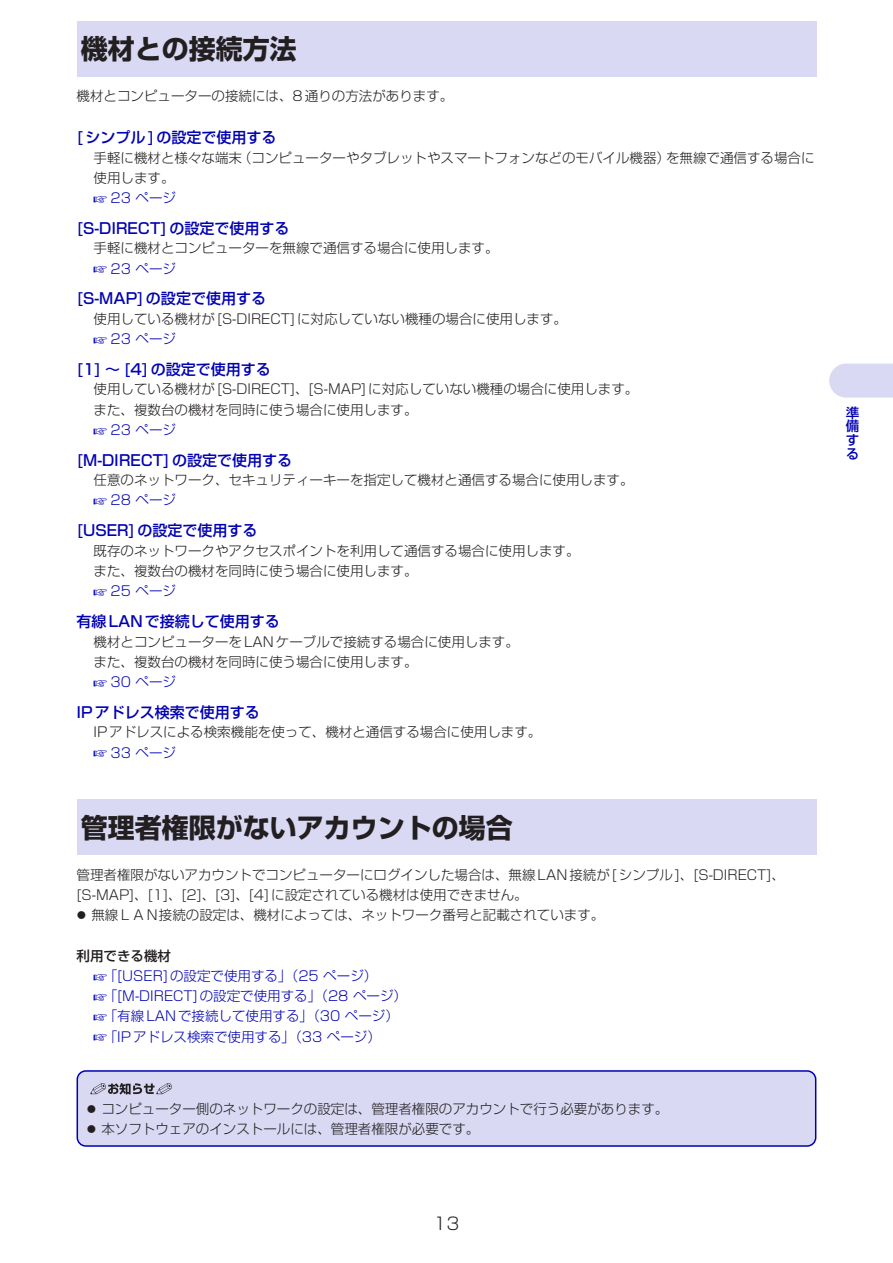
<style>
.page{position:relative;width:893px;height:1263px;background:#fff}
.page>*{position:absolute;margin:0;border:0;box-sizing:border-box;transform-origin:0 0}
.t1{font:700 27px "Shin Go Pro";color:#231f20}
.t2{font:300 16.95px "Shin Go Pro";color:#231f20}
.t3{font:500 15px "Shin Go Pro";color:#0000b4}
.t4{font:300 13.5px/20.2px "Shin Go Pro";color:#231f20}
.t5{font:300 13.5px/20.2px "Shin Go Pro";color:#0000b4}
.t6{font:500 13.5px "Shin Go Pro";color:#231f20}
.t7{font:500 13.5px/13.5px "Shin Go Pro";color:#0000b4;text-align:justify}
</style>
<div class="page">
<svg style="left:829px;top:364px;width:64px;height:34px;background:#dbdbf4"></svg>
<div style="left:77px;top:21px;width:739px;height:56px;background:#d9d9f4"></div>
<div style="left:77px;top:800px;width:739px;height:55px;background:#d9d9f4"></div>
<div style="left:77px;top:1071px;width:739px;height:75px;background:#d9d9f4;border-radius:9px"></div>
<svg style="left:90px;top:1083px;width:82px;height:11px"></svg>
<div style="left:77px;top:1070px;width:739px;height:77px;border:2px solid #0000b4;border-radius:9px"></div>
<h1 class="t1" style="left:81px;top:27px;width:218px">機材との接続方法</h1>
<p class="t4" style="left:77px;top:84px;width:378px">機材とコンピューターの接続には、8通りの方法があります。</p>
<p class="t3" style="left:77px;top:125px;width:202px">[シンプル]の設定で使用する</p>
<p class="t4" style="left:94px;top:146px;width:722px">手軽に機材と様々な端末（コンピューターやタブレットやスマートフォンなどのモバイル機器）を無線で通信する場合に使用します。</p>
<p class="t5" style="left:111px;top:186px;width:67px">23 ページ</p>
<p class="t3" style="left:77px;top:216px;width:214px">[S-DIRECT]の設定で使用する</p>
<p class="t4" style="left:94px;top:237px;width:407px">手軽に機材とコンピューターを無線で通信する場合に使用します。</p>
<p class="t5" style="left:111px;top:257px;width:67px">23 ページ</p>
<p class="t3" style="left:77px;top:286px;width:191px">[S-MAP]の設定で使用する</p>
<p class="t4" style="left:94px;top:307px;width:475px">使用している機材が[S-DIRECT]に対応していない機種の場合に使用します。</p>
<p class="t5" style="left:111px;top:327px;width:67px">23 ページ</p>
<p class="t3" style="left:77px;top:357px;width:196px">[1] ～ [4]の設定で使用する</p>
<p class="t4" style="left:94px;top:378px;width:546px">使用している機材が[S-DIRECT]、[S-MAP]に対応していない機種の場合に使用します。また、複数台の機材を同時に使う場合に使用します。</p>
<p class="t5" style="left:111px;top:418px;width:67px">23 ページ</p>
<p class="t3" style="left:77px;top:447px;width:217px">[M-DIRECT]の設定で使用する</p>
<p class="t4" style="left:94px;top:468px;width:542px">任意のネットワーク、セキュリティーキーを指定して機材と通信する場合に使用します。</p>
<p class="t5" style="left:111px;top:489px;width:67px">28 ページ</p>
<p class="t3" style="left:77px;top:518px;width:182px">[USER]の設定で使用する</p>
<p class="t4" style="left:94px;top:539px;width:488px">既存のネットワークやアクセスポイントを利用して通信する場合に使用します。また、複数台の機材を同時に使う場合に使用します。</p>
<p class="t5" style="left:111px;top:579px;width:67px">25 ページ</p>
<p class="t3" style="left:77px;top:609px;width:205px">有線LANで接続して使用する</p>
<p class="t4" style="left:94px;top:630px;width:427px">機材とコンピューターをLANケーブルで接続する場合に使用します。また、複数台の機材を同時に使う場合に使用します。</p>
<p class="t5" style="left:111px;top:670px;width:67px">30 ページ</p>
<p class="t3" style="left:77px;top:699px;width:185px">IPアドレス検索で使用する</p>
<p class="t4" style="left:94px;top:720px;width:449px">IPアドレスによる検索機能を使って、機材と通信する場合に使用します。</p>
<p class="t5" style="left:111px;top:741px;width:67px">33 ページ</p>
<h1 class="t1" style="left:81px;top:806px;width:434px">管理者権限がないアカウントの場合</h1>
<p class="t4" style="left:77px;top:863px;width:710px">管理者権限がないアカウントでコンピューターにログインした場合は、無線LAN接続が[シンプル]、[S-DIRECT]、</p>
<p class="t4" style="left:77px;top:883px;width:453px">[S-MAP]、[1]、[2]、[3]、[4]に設定されている機材は使用できません。</p>
<p class="t4" style="left:91px;top:903px;width:514px">無線ＬＡＮ接続の設定は、機材によっては、ネットワーク番号と記載されています。</p>
<p class="t6" style="left:77px;top:944px;width:96px">利用できる機材</p>
<p class="t5" style="left:104px;top:964px;width:305px">「[USER]の設定で使用する」（25 ページ）「[M-DIRECT]の設定で使用する」（28 ページ）「有線LANで接続して使用する」（30 ページ）「IPアドレス検索で使用する」（33 ページ）</p>
<p class="t4" style="left:101px;top:1097px;width:569px">コンピューター側のネットワークの設定は、管理者権限のアカウントで行う必要があります。本ソフトウェアのインストールには、管理者権限が必要です。</p>
<p class="t2" style="left:434px;top:1209px;width:27px">13</p>
<p class="t7" style="left:846px;top:404px;width:15px">準備する</p>
</div>
